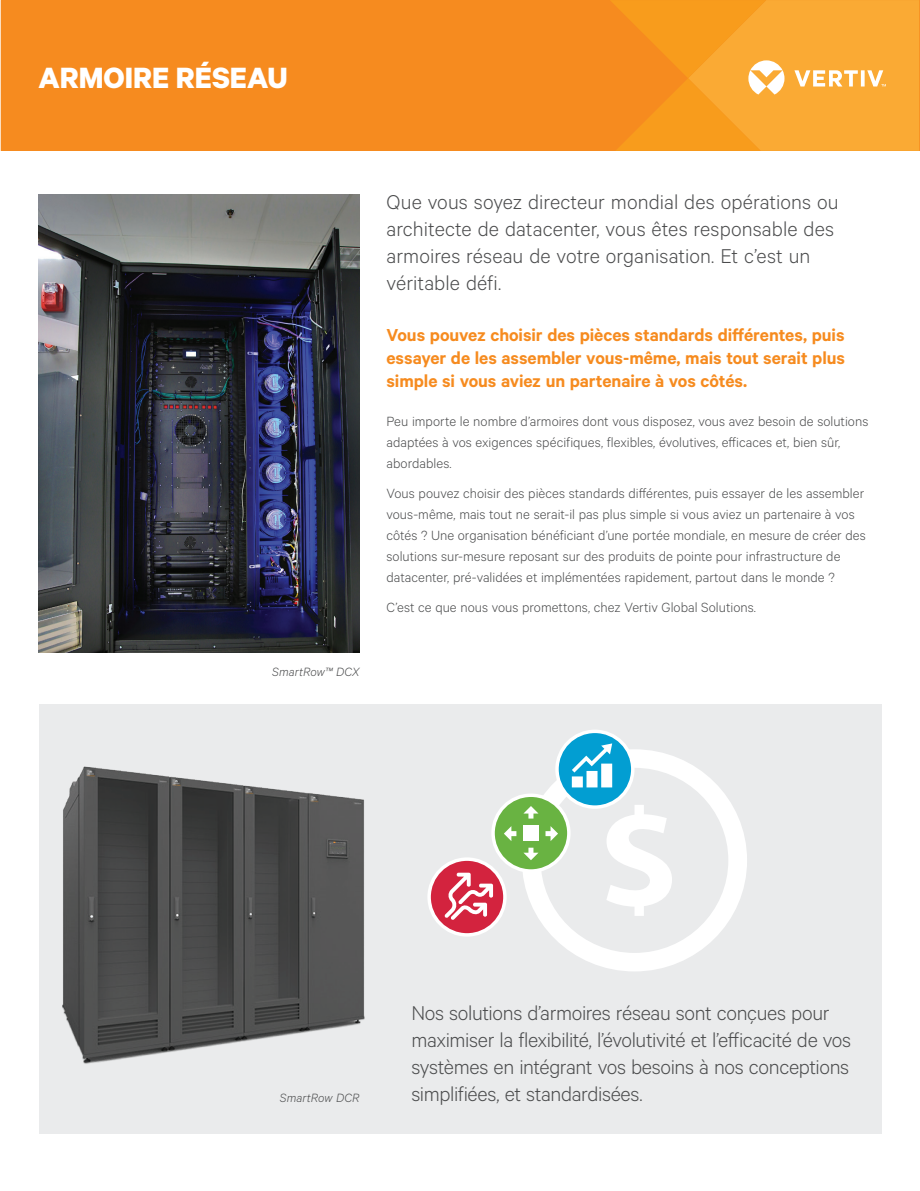
<style>
.page{position:relative;width:920px;height:1191px;background:#fff}
.page>*{position:absolute;margin:0;border:0;box-sizing:border-box;transform-origin:0 0}
.t1{font:700 33px "Calibre";color:#fff}
.t2{font:300 22.5px/27px "Calibre";letter-spacing:-.01em;color:#4b4c4d}
.t3{font:600 19.5px/23.4px "Calibre";letter-spacing:-.005em;color:#f68b1f;text-align:justify}
.t4{font:300 15px/21px "Calibre";letter-spacing:.005em;color:#4b4c4d}
.t5{font:italic 300 13.5px "Calibre";letter-spacing:.005em;color:#4b4c4d}
</style>
<div class="page">
<div style="left:1px;top:0;width:608px;height:151px;background:#f68b1f"></div>
<div style="left:39px;top:704px;width:842px;height:430px;background:#eaebec"></div>
<img style="left:39px;top:194px;width:320px;height:458px">
<svg style="left:523px;top:749px;width:224px;height:222px"></svg>
<svg style="left:429px;top:859px;width:76px;height:76px;background:#d94259"></svg>
<div style="left:427px;top:857px;width:79px;height:79px;border:3px solid #fff;border-radius:50%"></div>
<svg style="left:444px;top:872px;width:49px;height:48px;background:#e1697c"></svg>
<svg style="left:493px;top:795px;width:76px;height:76px"></svg>
<div style="left:491px;top:793px;width:79px;height:80px;border:3px solid #fff;border-radius:50%"></div>
<svg style="left:504px;top:806px;width:54px;height:54px;background:#7dbd5c"></svg>
<div style="left:523px;top:825px;width:15px;height:15px;background:#fff"></div>
<svg style="left:557px;top:731px;width:75px;height:76px;background:#1da8d6"></svg>
<div style="left:555px;top:729px;width:79px;height:80px;border:3px solid #fff;border-radius:50%"></div>
<svg style="left:571px;top:743px;width:41px;height:44px;background:#6ec7e5"></svg>
<img style="left:62px;top:766px;width:303px;height:298px">
<svg style="left:609px;top:0;width:311px;height:151px;background:#f9a431"></svg>
<h1 class="t1" style="left:39px;top:58px;width:251px">ARMOIRE RÉSEAU</h1>
<p class="t5" style="left:272px;top:664px;width:89px">SmartRow™ DCX</p>
<h2 class="t2" style="left:386px;top:188px;width:453px">Que vous soyez directeur mondial des opérations ou architecte de datacenter, vous êtes responsable des armoires réseau de votre organisation. Et c’est un véritable défi.</h2>
<h3 class="t3" style="left:386px;top:322px;width:460px">Vous pouvez choisir des pièces standards différentes, puis essayer de les assembler vous-même, mais tout serait plus simple si vous aviez un partenaire à vos côtés.</h3>
<p class="t4" style="left:386px;top:410px;width:483px">Peu importe le nombre d’armoires dont vous disposez, vous avez besoin de solutions adaptées à vos exigences spécifiques, flexibles, évolutives, efficaces et, bien sûr, abordables.</p>
<p class="t4" style="left:386px;top:482px;width:480px">Vous pouvez choisir des pièces standards différentes, puis essayer de les assembler vous-même, mais tout ne serait-il pas plus simple si vous aviez un partenaire à vos côtés ? Une organisation bénéficiant d’une portée mondiale, en mesure de créer des solutions sur-mesure reposant sur des produits de pointe pour infrastructure de datacenter, pré-validées et implémentées rapidement, partout dans le monde ?</p>
<p class="t4" style="left:386px;top:596px;width:371px">C’est ce que nous vous promettons, chez Vertiv Global Solutions.</p>
<p class="t5" style="left:280px;top:1089px;width:81px">SmartRow DCR</p>
<h2 class="t2" style="left:411px;top:998px;width:441px">Nos solutions d’armoires réseau sont conçues pour maximiser la flexibilité, l’évolutivité et l’efficacité de vos systèmes en intégrant vos besoins à nos conceptions simplifiées, et standardisées.</h2>
</div>
